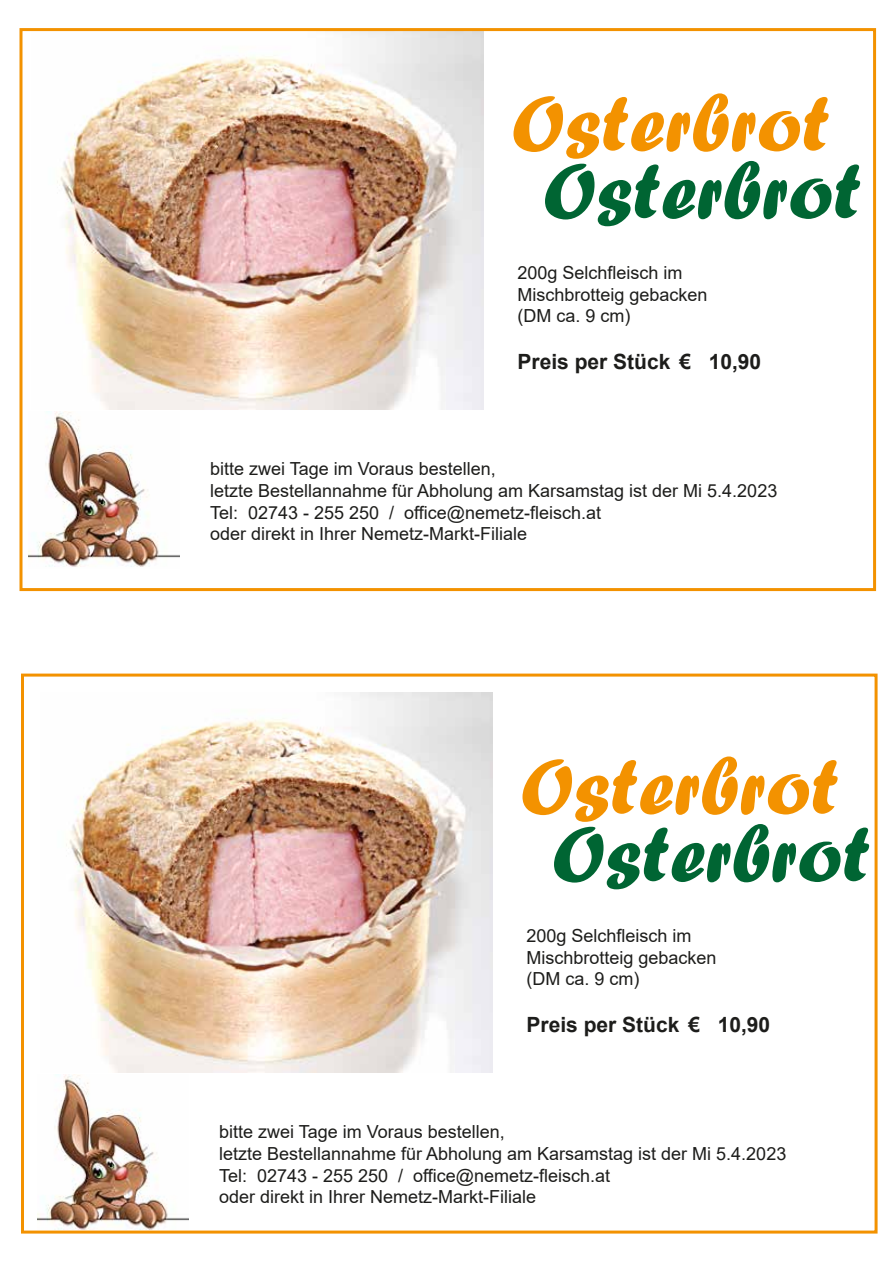
<style>
.page{position:relative;width:893px;height:1263px;background:#fff}
.page>*{position:absolute;margin:0;border:0;box-sizing:border-box;transform-origin:0 0}
.t1{font:82.5px "Forte";color:#f39200}
.t2{font:82.5px "Forte";color:#006533}
.t3{font:700 21px "Arial";color:#1d1d1b}
.t4{font:18px/21.6px "Arial";color:#1d1d1b}
</style>
<div class="page">
<img style="left:57px;top:32px;width:427px;height:378px">
<img style="left:28px;top:411px;width:151px;height:156px">
<img style="left:66px;top:693px;width:427px;height:379px">
<img style="left:37px;top:1074px;width:151px;height:155px">
<div style="left:20px;top:28px;width:856px;height:563px;border:3px solid #f39200"></div>
<div style="left:21px;top:674px;width:857px;height:559px;border:3px solid #f39200"></div>
<h1 class="t1" style="left:512px;top:76px;width:320px">Osterbrot</h1>
<h1 class="t2" style="left:543px;top:143px;width:320px">Osterbrot</h1>
<p class="t4" style="left:518px;top:262px;width:192px">200g Selchfleisch im<br>Mischbrotteig gebacken (DM ca. 9 cm)</p>
<p class="t3" style="left:518px;top:347px;width:245px">Preis per Stück € 10,90</p>
<p class="t4" style="left:210px;top:458px;width:569px">bitte zwei Tage im Voraus bestellen,<br>letzte Bestellannahme für Abholung am Karsamstag ist der Mi 5.4.2023<br>Tel: 02743 - 255 250 / office@nemetz-fleisch.at<br>oder direkt in Ihrer Nemetz-Markt-Filiale</p>
<h1 class="t1" style="left:520px;top:739px;width:320px">Osterbrot</h1>
<h1 class="t2" style="left:552px;top:806px;width:320px">Osterbrot</h1>
<p class="t4" style="left:526px;top:925px;width:192px">200g Selchfleisch im<br>Mischbrotteig gebacken (DM ca. 9 cm)</p>
<p class="t3" style="left:526px;top:1010px;width:245px">Preis per Stück € 10,90</p>
<p class="t4" style="left:219px;top:1121px;width:569px">bitte zwei Tage im Voraus bestellen,<br>letzte Bestellannahme für Abholung am Karsamstag ist der Mi 5.4.2023<br>Tel: 02743 - 255 250 / office@nemetz-fleisch.at<br>oder direkt in Ihrer Nemetz-Markt-Filiale</p>
</div>
